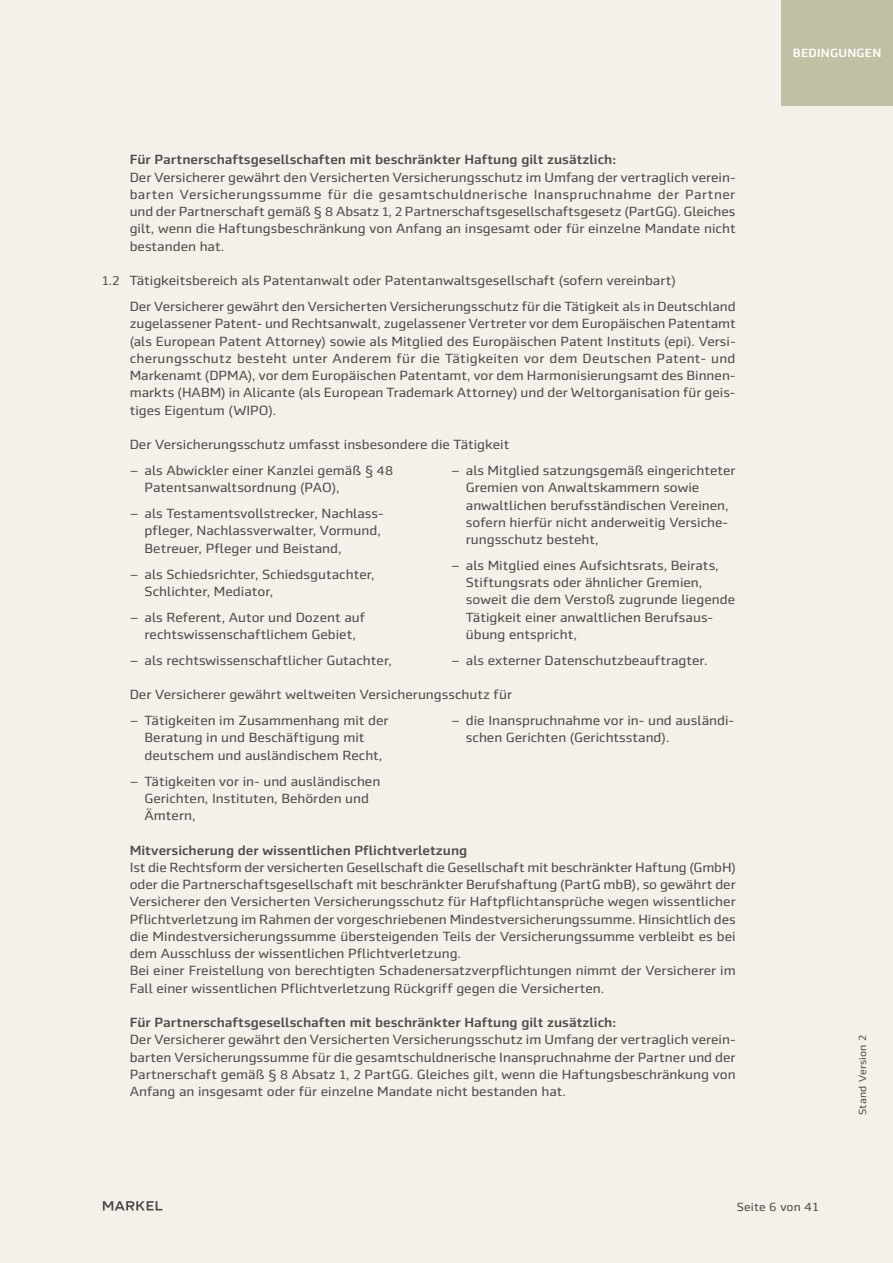
<style>
.page{position:relative;width:893px;height:1263px;background:#f3f1ea}
.page>*{position:absolute;margin:0;border:0;box-sizing:border-box;transform-origin:0 0}
.t1{font:13.5px/17.2px "Markel Sans";color:#504e4d}
.t2{font:500 13.5px "Markel Sans";color:#504e4d}
.t3{font:12px "Markel Sans";letter-spacing:.01em;color:#504e4d}
.t4{font:500 12px "Markel Sans";letter-spacing:.02em;color:#fff}
.t5{font:10.5px "Markel Sans";letter-spacing:.02em;color:#504e4d}
.s1{font-size:12.75px}
</style>
<div class="page">
<svg style="left:103px;top:1201px;width:59px;height:9px"></svg>
<div style="left:781px;top:0;width:112px;height:105px;background:#c1c0a3"></div>
<p class="t2" style="left:130px;top:152px;width:488px">Für Partnerschaftsgesellschaften mit beschränkter Haftung gilt zusätzlich:</p>
<p class="t1" style="left:130px;top:169px;width:607px;text-align:justify">Der Versicherer gewährt den Versicherten Versicherungsschutz im Umfang der vertraglich verein&shy;barten Versicherungssumme für die gesamtschuldnerische Inanspruchnahme der Partner und der Partnerschaft gemäß § <span class="s1">8</span> Absatz <span class="s1">1</span>, <span class="s1">2</span> Partnerschaftsgesellschaftsgesetz (PartGG). Gleiches gilt, wenn die Haftungsbeschränkung von Anfang an insgesamt oder für einzelne Mandate nicht bestanden hat.</p>
<p class="t1" style="left:130px;top:268px;width:608px;line-height:26px;text-indent:-28px"><span class="s1">1</span>.<span class="s1">2</span> Tätigkeitsbereich als Patentanwalt oder Patentanwaltsgesellschaft (sofern vereinbart)<br>Der Versicherer gewährt den Versicherten Versicherungsschutz für die Tätigkeit als in Deutschland</p>
<p class="t1" style="left:130px;top:315px;width:608px;text-align:justify">zugelassener Patent- und Rechtsanwalt, zugelassener Vertreter vor dem Europäischen Patentamt (als European Patent Attorney) sowie als Mitglied des Europäischen Patent Instituts (epi). Versi&shy;cherungsschutz besteht unter Anderem für die Tätigkeiten vor dem Deutschen Patent- und Markenamt (DPMA), vor dem Europäischen Patentamt, vor dem Harmonisierungsamt des Binnen&shy;markts (HABM) in Alicante (als European Trademark Attorney) und der Weltorganisation für geis&shy;tiges Eigentum (WIPO).</p>
<p class="t1" style="left:130px;top:432px;width:381px;line-height:26px">Der Versicherungsschutz umfasst insbesondere die Tätigkeit ‒ als Abwickler einer Kanzlei gemäß § <span class="s1">48</span></p>
<p class="t1" style="left:130px;top:475px;width:256px;line-height:26px;text-indent:15px">Patentsanwaltsordnung (PAO),<br>‒ als Testamentsvollstrecker, Nachlass-</p>
<p class="t1" style="left:145px;top:522px;width:238px">pfleger, Nachlassverwalter, Vormund,<br>Betreuer, Pfleger und Beistand,</p>
<p class="t1" style="left:145px;top:565px;width:232px;text-indent:-15px">‒ als Schiedsrichter, Schiedsgutachter,<br>Schlichter, Mediator,</p>
<p class="t1" style="left:130px;top:608px;width:237px;text-align:center">‒ als Referent, Autor und Dozent auf rechtswissenschaftlichem Gebiet,</p>
<p class="t1" style="left:130px;top:652px;width:264px">‒ als rechtswissenschaftlicher Gutachter,</p>
<p class="t1" style="left:466px;top:462px;width:271px;text-indent:-15px">‒ als Mitglied satzungsgemäß eingerichteter Gremien von Anwaltskammern sowie anwaltlichen berufsständischen Vereinen, sofern hierfür nicht anderweitig Versiche&shy;rungsschutz besteht,</p>
<p class="t1" style="left:466px;top:557px;width:271px;text-indent:-15px">‒ als Mitglied eines Aufsichtsrats, Beirats, Stiftungsrats oder ähnlicher Gremien, soweit die dem Verstoß zugrunde liegende Tätigkeit einer anwaltlichen Berufsaus&shy;übung entspricht,</p>
<p class="t1" style="left:451px;top:652px;width:258px">‒ als externer Datenschutzbeauftragter.</p>
<p class="t1" style="left:130px;top:682px;width:384px;line-height:26px">Der Versicherer gewährt weltweiten Versicherungsschutz für ‒ Tätigkeiten im Zusammenhang mit der</p>
<p class="t1" style="left:145px;top:729px;width:239px">Beratung in und Beschäftigung mit deutschem und ausländischem Recht,</p>
<p class="t1" style="left:145px;top:772px;width:237px;text-indent:-15px">‒ Tätigkeiten vor in- und ausländischen<br>Gerichten, Instituten, Behörden und<br>Ämtern,</p>
<p class="t1" style="left:466px;top:712px;width:270px;text-indent:-15px">‒ die Inanspruchnahme vor in- und ausländi&shy;schen Gerichten (Gerichtsstand).</p>
<p class="t2" style="left:130px;top:842px;width:339px">Mitversicherung der wissentlichen Pflichtverletzung</p>
<p class="t1" style="left:130px;top:859px;width:608px">Ist die Rechtsform der versicherten Gesellschaft die Gesellschaft mit beschränkter Haftung (GmbH) oder die Partnerschaftsgesellschaft mit beschränkter Berufshaftung (PartG mbB), so gewährt der Versicherer den Versicherten Versicherungsschutz für Haftpflichtansprüche wegen wissentlicher Pflichtverletzung im Rahmen der vorgeschriebenen Mindestversicherungssumme. Hinsichtlich des die Mindestversicherungssumme übersteigenden Teils der Versicherungssumme verbleibt es bei dem Ausschluss der wissentlichen Pflichtverletzung.<br>Bei einer Freistellung von berechtigten Schadenersatzverpflichtungen nimmt der Versicherer im Fall einer wissentlichen Pflichtverletzung Rückgriff gegen die Versicherten.</p>
<p class="t2" style="left:130px;top:1015px;width:488px">Für Partnerschaftsgesellschaften mit beschränkter Haftung gilt zusätzlich:</p>
<p class="t1" style="left:130px;top:1031px;width:607px;text-align:justify">Der Versicherer gewährt den Versicherten Versicherungsschutz im Umfang der vertraglich verein&shy;barten Versicherungssumme für die gesamtschuldnerische Inanspruchnahme der Partner und der Partnerschaft gemäß § <span class="s1">8</span> Absatz <span class="s1">1</span>, <span class="s1">2</span> PartGG. Gleiches gilt, wenn die Haftungsbeschränkung von Anfang an insgesamt oder für einzelne Mandate nicht bestanden hat.</p>
<p class="t4" style="left:793px;top:46px;width:90px">BEDINGUNGEN</p>
<p class="t5" style="left:857px;top:1115px;width:82px;rotate:-90deg">Stand Version 2</p>
<p class="t3" style="left:737px;top:1200px;width:83px">Seite 6 von 41</p>
</div>
